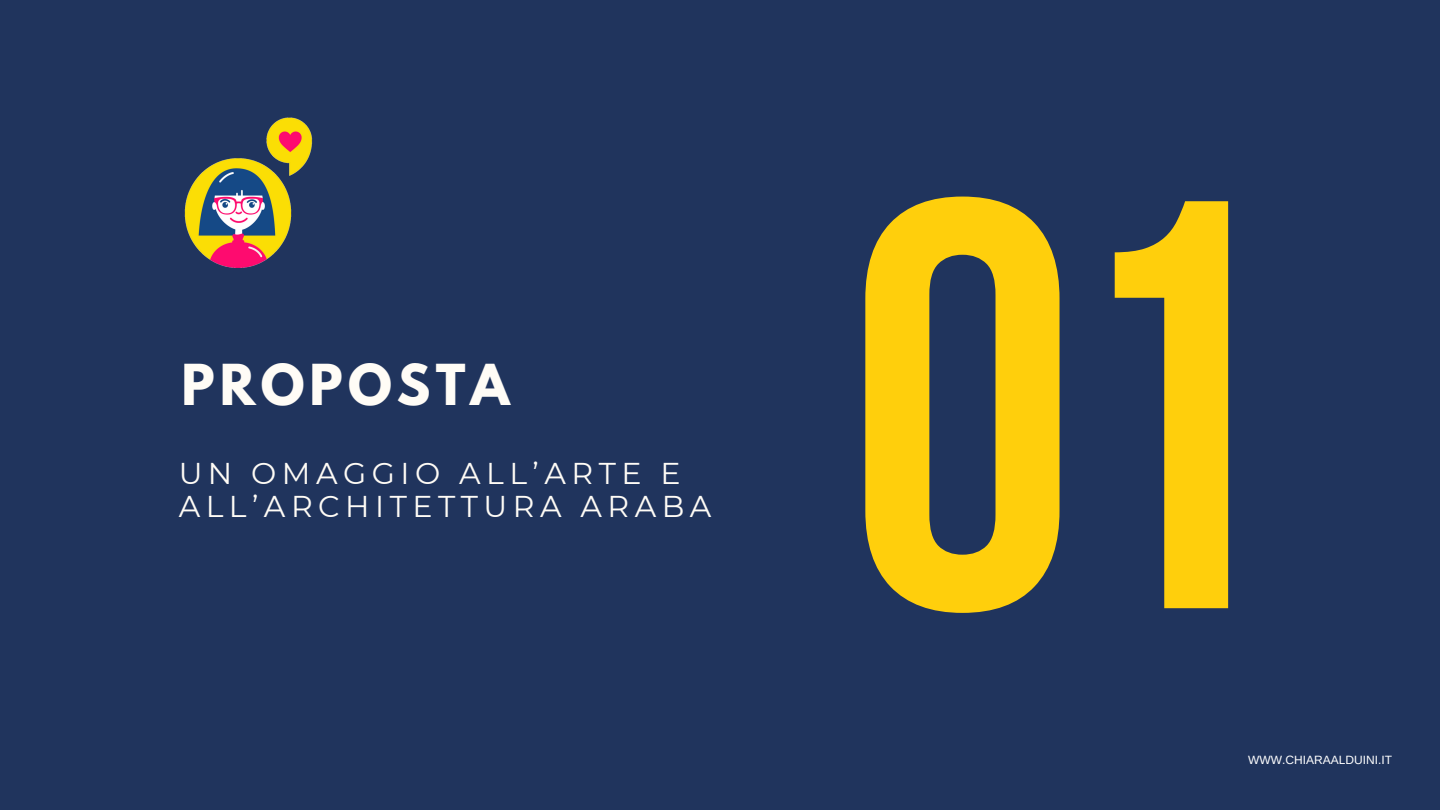
<style>
.page{position:relative;width:1440px;height:810px;background:#20345d}
.page>*{position:absolute;margin:0;border:0;box-sizing:border-box;transform-origin:0 0}
.t1{font:700 581.4px "Bebas Neue";color:#ffcf0c}
.t2{font:700 50px "League Spartan";letter-spacing:.1em;color:#fffcf6}
.t3{font:30px/33px "Montserrat";letter-spacing:.185em;color:#fffcf6}
.t4{font:12px "Arimo";color:#fff}
</style>
<div class="page">
<img style="left:184px;top:117px;width:129px;height:151px">
<p class="t2" style="left:181px;top:360px;width:330px">PROPOSTA</p>
<h1 class="t3" style="left:179px;top:457px;width:534px">UN OMAGGIO ALL’ARTE E<br>ALL’ARCHITETTURA ARABA</h1>
<p class="t1" style="left:847px;top:172px;width:436px">01</p>
<p class="t4" style="left:1248px;top:753px;width:145px">WWW.CHIARAALDUINI.IT</p>
</div>
